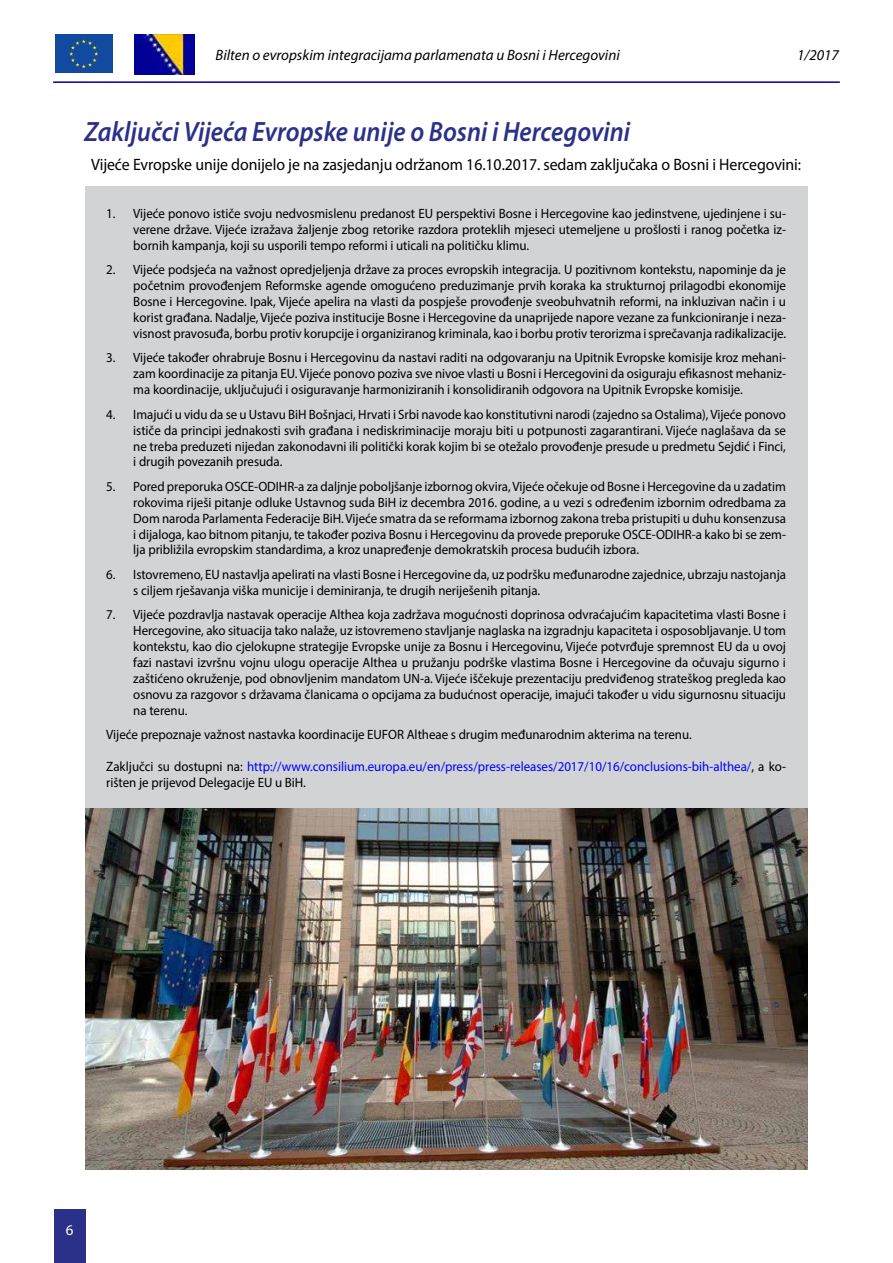
<style>
.page{position:relative;width:893px;height:1263px;background:#fff}
.page>*{position:absolute;margin:0;border:0;box-sizing:border-box;transform-origin:0 0}
.t1{font:italic 600 28.05px "Myriad Pro";color:#2b3088;scale:.91 1}
.t2{font:16.5px "Myriad Pro";letter-spacing:-.005em;color:#000;scale:.96 1}
.t3{font:italic 15px "Myriad Pro";color:#000}
.t4{font:15px "Myriad Pro";color:#fff}
.t5{font:13.5px/15.9px "Myriad Pro";letter-spacing:-.005em;color:#000;text-align:justify;scale:.96 1}
.t6{font:13.5px/15.9px "Myriad Pro";color:#00f;scale:.96 1}
.s1{color:#000}
</style>
<div class="page">
<div style="left:54px;top:1209px;width:31px;height:54px;background:#2b3088"></div>
<hr style="left:53px;top:81px;width:787px;height:2px;background:#00019a">
<div style="left:54px;top:34px;width:60px;height:40px;background:#114a9f"></div>
<svg style="left:69px;top:39px;width:29px;height:29px"></svg>
<img style="left:135px;top:35px;width:59px;height:39px">
<img style="left:85px;top:808px;width:722px;height:361px">
<div style="left:85px;top:187px;width:722px;height:621px;background:#d1d3d4"></div>
<p class="t3" style="left:216px;top:46px;width:406px">Bilten o evropskim integracijama parlamenata u Bosni i Hercegovini</p>
<p class="t3" style="left:797px;top:46px;width:43px">1/2017</p>
<h1 class="t1" style="left:84px;top:114px;width:601px">Zaključci Vijeća Evropske unije o Bosni i Hercegovini</h1>
<p class="t2" style="left:91px;top:155px;width:741px">Vijeće Evropske unije donijelo je na zasjedanju održanom 16.10.2017. sedam zaključaka o Bosni i Hercegovini:</p>
<p class="t5" style="left:133px;top:206px;width:681px;text-indent:-27px">1. Vijeće ponovo ističe svoju nedvosmislenu predanost EU perspektivi Bosne i Hercegovine kao jedinstvene, ujedinjene i su&shy;verene države. Vijeće izražava žaljenje zbog retorike razdora proteklih mjeseci utemeljene u prošlosti i ranog početka iz&shy;bornih kampanja, koji su usporili tempo reformi i uticali na političku klimu.</p>
<p class="t5" style="left:133px;top:262px;width:681px;text-indent:-27px">2. Vijeće podsjeća na važnost opredjeljenja države za proces evropskih integracija. U pozitivnom kontekstu, napominje da je početnim provođenjem Reformske agende omogućeno preduzimanje prvih koraka ka strukturnoj prilagodbi ekonomije Bosne i Hercegovine. Ipak, Vijeće apelira na vlasti da pospješe provođenje sveobuhvatnih reformi, na inkluzivan način i u korist građana. Nadalje, Vijeće poziva institucije Bosne i Hercegovine da unaprijede napore vezane za funkcioniranje i neza&shy;visnost pravosuđa, borbu protiv korupcije i organiziranog kriminala, kao i borbu protiv terorizma i sprečavanja radikalizacije.</p>
<p class="t5" style="left:133px;top:350px;width:681px;text-indent:-27px">3. Vijeće također ohrabruje Bosnu i Hercegovinu da nastavi raditi na odgovaranju na Upitnik Evropske komisije kroz mehani&shy;zam koordinacije za pitanja EU. Vijeće ponovo poziva sve nivoe vlasti u Bosni i Hercegovini da osiguraju efikasnost mehaniz&shy;ma koordinacije, uključujući i osiguravanje harmoniziranih i konsolidiranih odgovora na Upitnik Evropske komisije.</p>
<p class="t5" style="left:133px;top:406px;width:681px;text-indent:-27px">4. Imajući u vidu da se u Ustavu BiH Bošnjaci, Hrvati i Srbi navode kao konstitutivni narodi (zajedno sa Ostalima), Vijeće ponovo ističe da principi jednakosti svih građana i nediskriminacije moraju biti u potpunosti zagarantirani. Vijeće naglašava da se ne treba preduzeti nijedan zakonodavni ili politički korak kojim bi se otežalo provođenje presude u predmetu Sejdić i Finci, i drugih povezanih presuda.</p>
<p class="t5" style="left:133px;top:478px;width:681px;text-indent:-27px">5. Pored preporuka OSCE-ODIHR-a za daljnje poboljšanje izbornog okvira, Vijeće očekuje od Bosne i Hercegovine da u zadatim rokovima riješi pitanje odluke Ustavnog suda BiH iz decembra 2016. godine, a u vezi s određenim izbornim odredbama za Dom naroda Parlamenta Federacije BiH. Vijeće smatra da se reformama izbornog zakona treba pristupiti u duhu konsenzusa i dijaloga, kao bitnom pitanju, te također poziva Bosnu i Hercegovinu da provede preporuke OSCE-ODIHR-a kako bi se zem&shy;lja približila evropskim standardima, a kroz unapređenje demokratskih procesa budućih izbora.</p>
<p class="t5" style="left:133px;top:566px;width:681px;text-indent:-27px">6. Istovremeno, EU nastavlja apelirati na vlasti Bosne i Hercegovine da, uz podršku međunarodne zajednice, ubrzaju nastojanja s ciljem rješavanja viška municije i deminiranja, te drugih neriješenih pitanja.</p>
<p class="t5" style="left:133px;top:606px;width:682px;text-indent:-27px">7. Vijeće pozdravlja nastavak operacije Althea koja zadržava mogućnosti doprinosa odvraćajućim kapacitetima vlasti Bosne i Hercegovine, ako situacija tako nalaže, uz istovremeno stavljanje naglaska na izgradnju kapaciteta i osposobljavanje. U tom kontekstu, kao dio cjelokupne strategije Evropske unije za Bosnu i Hercegovinu, Vijeće potvrđuje spremnost EU da u ovoj fazi nastavi izvršnu vojnu ulogu operacije Althea u pružanju podrške vlastima Bosne i Hercegovine da očuvaju sigurno i zaštićeno okruženje, pod obnovljenim mandatom UN-a. Vijeće iščekuje prezentaciju predviđenog strateškog pregleda kao osnovu za razgovor s državama članicama o opcijama za budućnost operacije, imajući također u vidu sigurnosnu situaciju na terenu.</p>
<p class="t5" style="left:106px;top:726px;width:611px">Vijeće prepoznaje važnost nastavka koordinacije EUFOR Altheae s drugim međunarodnim akterima na terenu.</p>
<p class="t6" style="left:106px;top:758px;width:709px"><span class="s1">Zaključci su dostupni na:</span> http://www.consilium.europa.eu/en/press/press-releases/2017/10/16/conclusions-bih-althea/<span class="s1">, a ko&shy;rišten je prijevod Delegacije EU u BiH.</span></p>
<p class="t4" style="left:66px;top:1221px;width:9px">6</p>
</div>
